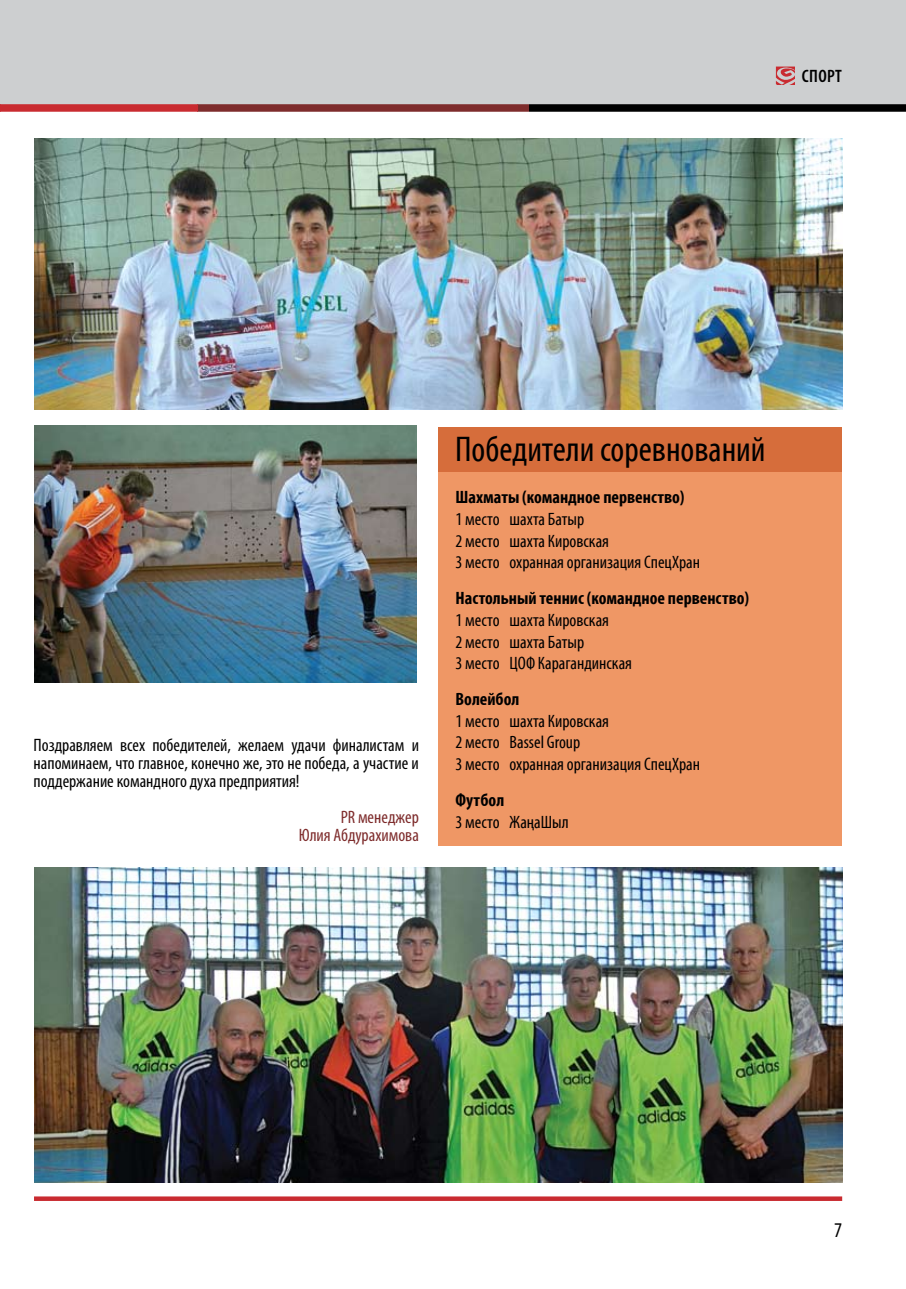
<style>
.page{position:relative;width:906px;height:1289px;background:#fff}
.page>*{position:absolute;margin:0;border:0;box-sizing:border-box;transform-origin:0 0}
.t1{font:36px "Myriad Pro Cond K";color:#000}
.t2{font:condensed 21px "Myriad Pro";color:#000}
.t3{font:18px/21.6px "Myriad Pro Cond K";color:#000}
.t4{font:condensed 18px/18px "Myriad Pro";color:#000;text-align:justify}
.t5{font:18px "Myriad Pro Bold Cond K";color:#000}
.t6{font:condensed 18px/18px "Myriad Pro";color:#7e2c2c;text-align:right}
.t7{font:600 condensed 18px "Myriad Pro";color:#000}
</style>
<div class="page">
<svg style="left:438px;top:427px;width:404px;height:418px;background:#ec9260"></svg>
<img style="left:34px;top:138px;width:808px;height:271px">
<img style="left:34px;top:867px;width:808px;height:315px">
<svg style="left:34px;top:1196px;width:808px;height:4px;background:#cf4347"></svg>
<img style="left:35px;top:426px;width:382px;height:257px">
<div style="left:0;top:0;width:906px;height:107px;background:#cdcfd0"></div>
<svg style="left:776px;top:67px;width:18px;height:18px"></svg>
<div style="left:197px;top:104px;width:332px;height:8px;background:#7e2c2c"></div>
<div style="left:529px;top:104px;width:377px;height:8px;background:#000"></div>
<div style="left:0;top:104px;width:198px;height:8px;background:#c92b30"></div>
<p class="t7" style="left:802px;top:65px;width:42px">спорт</p>
<p class="t4" style="left:34px;top:736px;width:387px">Поздравляем всех победителей, желаем удачи финалистам и напоминаем, что главное, конечно же, это не победа, а участие и поддержание командного духа предприятия!</p>
<p class="t6" style="left:299px;top:808px;width:122px">PR менеджер<br>Юлия Абдурахимова</p>
<h1 class="t1" style="left:455px;top:427px;width:312px">Победители соревнований</h1>
<p class="t5" style="left:455px;top:486px;width:230px">Шахматы (командное первенство)</p>
<p class="t3" style="left:455px;top:508px;width:246px">1 место шахта Батыр<br>2 место шахта Кировская<br>3 место охранная организация СпецХран</p>
<p class="t5" style="left:455px;top:587px;width:295px">Настольный теннис (командное первенство)</p>
<p class="t3" style="left:455px;top:609px;width:178px">1 место шахта Кировская<br>2 место шахта Батыр<br>3 место ЦОФ Карагандинская</p>
<p class="t5" style="left:455px;top:688px;width:65px">Волейбол</p>
<p class="t3" style="left:455px;top:709px;width:246px">1 место шахта Кировская<br>2 место Bassel Group<br>3 место охранная организация СпецХран</p>
<p class="t5" style="left:455px;top:788px;width:50px">Футбол</p>
<p class="t3" style="left:455px;top:810px;width:115px">3 место ЖаңаШыл</p>
<p class="t2" style="left:834px;top:1217px;width:10px">7</p>
</div>
